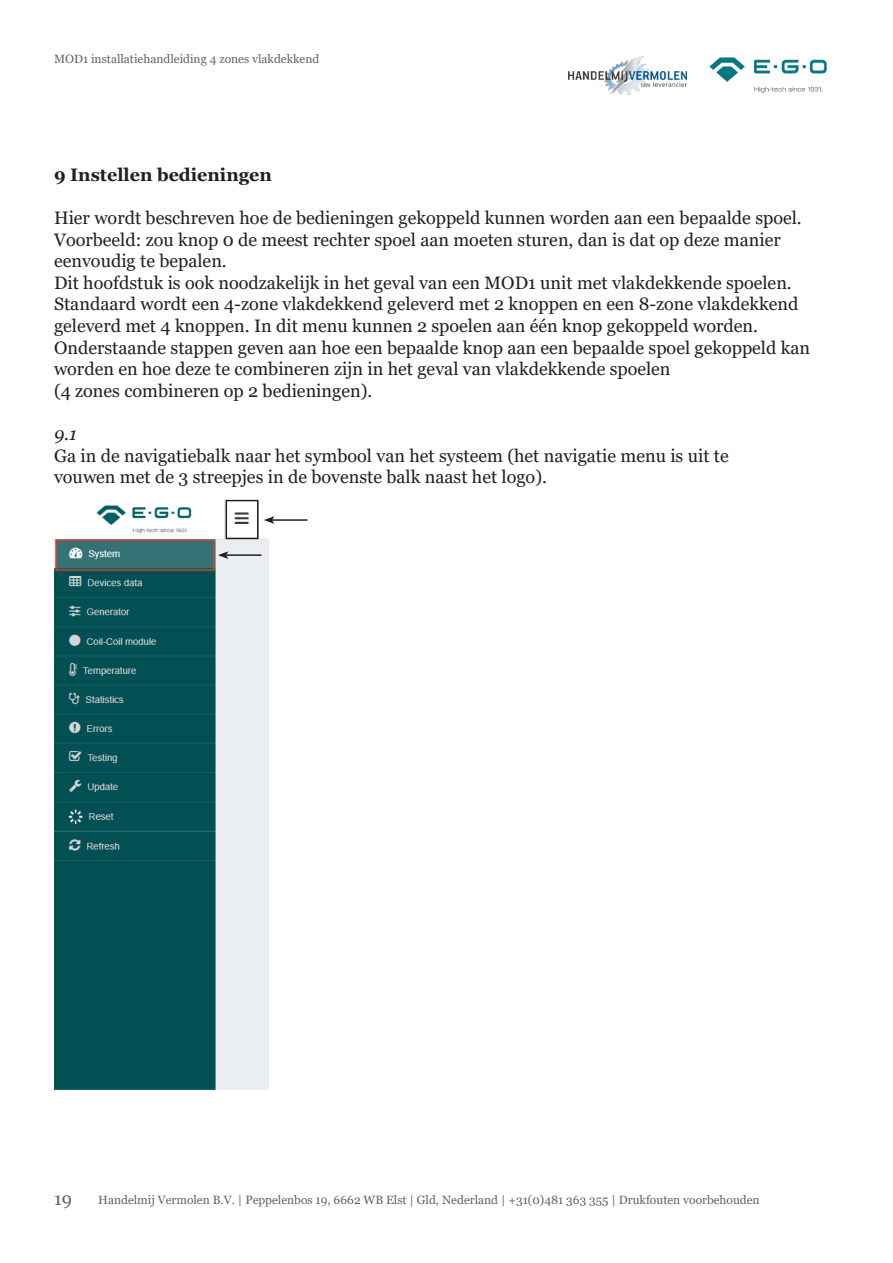
<style>
.page{position:relative;width:893px;height:1263px;background:#fff}
.page>*{position:absolute;margin:0;border:0;box-sizing:border-box;transform-origin:0 0}
.t1{font:18px "Georgia";color:#231f20}
.t2{font:700 18px "Georgia";color:#231f20}
.t3{font:italic 18px "Georgia";color:#231f20}
.t4{font:18px "Georgia";color:#636366}
.t5{font:12px "Georgia";color:#636366}
</style>
<div class="page">
<img style="left:54px;top:500px;width:214px;height:589px">
<img style="left:709px;top:57px;width:118px;height:36px">
<img style="left:569px;top:56px;width:118px;height:40px">
<div style="left:226px;top:500px;width:32px;height:39px;border:2px solid #231f20"></div>
<hr style="left:272px;top:519px;width:35px;height:2px;background:#231f20">
<svg style="left:264px;top:516px;width:10px;height:8px"></svg>
<div style="left:55px;top:539px;width:160px;height:32px;border:2px solid #d0432a"></div>
<hr style="left:226px;top:554px;width:35px;height:2px;background:#231f20">
<svg style="left:218px;top:551px;width:10px;height:8px"></svg>
<p class="t5" style="left:54px;top:52px;width:267px">MOD1 installatiehandleiding 4 zones vlakdekkend</p>
<p class="t2" style="left:54px;top:163px;width:219px">9 Instellen bedieningen</p>
<p class="t1" style="left:54px;top:207px;width:749px">Hier wordt beschreven hoe de bedieningen gekoppeld kunnen worden aan een bepaalde spoel.</p>
<p class="t1" style="left:54px;top:229px;width:728px">Voorbeeld: zou knop 0 de meest rechter spoel aan moeten sturen, dan is dat op deze manier</p>
<p class="t1" style="left:54px;top:250px;width:174px">eenvoudig te bepalen.</p>
<p class="t1" style="left:54px;top:272px;width:739px">Dit hoofdstuk is ook noodzakelijk in het geval van een MOD1 unit met vlakdekkende spoelen.</p>
<p class="t1" style="left:54px;top:293px;width:746px">Standaard wordt een 4-zone vlakdekkend geleverd met 2 knoppen en een 8-zone vlakdekkend</p>
<p class="t1" style="left:54px;top:315px;width:705px">geleverd met 4 knoppen. In dit menu kunnen 2 spoelen aan één knop gekoppeld worden.</p>
<p class="t1" style="left:54px;top:337px;width:758px">Onderstaande stappen geven aan hoe een bepaalde knop aan een bepaalde spoel gekoppeld kan</p>
<p class="t1" style="left:54px;top:358px;width:618px">worden en hoe deze te combineren zijn in het geval van vlakdekkende spoelen</p>
<p class="t1" style="left:54px;top:380px;width:320px">(4 zones combineren op 2 bedieningen).</p>
<p class="t3" style="left:54px;top:422px;width:24px">9.1</p>
<p class="t1" style="left:54px;top:445px;width:676px">Ga in de navigatiebalk naar het symbool van het systeem (het navigatie menu is uit te</p>
<p class="t1" style="left:54px;top:466px;width:494px">vouwen met de 3 streepjes in de bovenste balk naast het logo).</p>
<p class="t4" style="left:54px;top:1188px;width:19px">19</p>
<p class="t5" style="left:98px;top:1192px;width:663px">Handelmij Vermolen B.V. | Peppelenbos 19, 6662 WB Elst | Gld, Nederland | +31(0)481 363 355 | Drukfouten voorbehouden</p>
</div>
